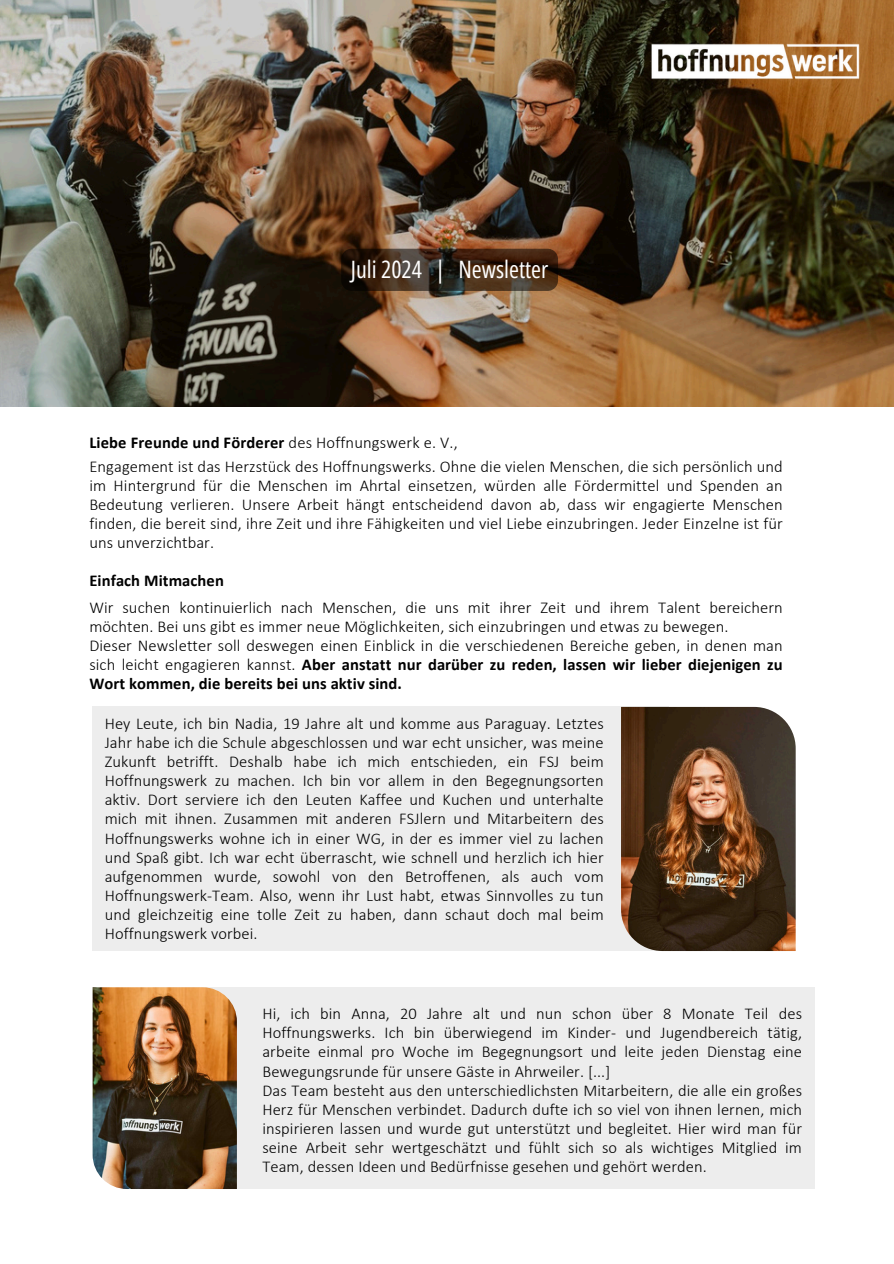
<style>
.page{position:relative;width:894px;height:1264px;background:#fff}
.page>*{position:absolute;margin:0;border:0;box-sizing:border-box;transform-origin:0 0}
.t1{font:24px "Open Sans Condensed";color:#fff}
.t2{font:300 16.5px/19.2px "Calibri";letter-spacing:.005em;color:#000;text-align:justify}
.t3{font:700 16.5px "Calibri";letter-spacing:.01em;color:#000}
.s1{font-weight:300}
.s2{font-weight:700}
</style>
<div class="page">
<div style="left:93px;top:707px;width:575px;height:244px;background:#ededed"></div>
<img style="left:0;top:0;width:893px;height:406px">
<img style="left:626px;top:0;width:256px;height:123px">
<img style="left:621px;top:707px;width:174px;height:244px">
<div style="left:341px;top:249px;width:217px;height:42px;background:#000;border-radius:11px;opacity:.54"></div>
<div style="left:156px;top:987px;width:658px;height:201px;background:#ededed"></div>
<img style="left:93px;top:987px;width:144px;height:201px">
<p class="t1" style="left:350px;top:253px;width:199px">Juli 2024 | Newsletter</p>
<p class="t3" style="left:89px;top:436px;width:370px">Liebe Freunde und Förderer <span class="s1">des Hoffnungswerk e. V.,</span></p>
<p class="t2" style="left:89px;top:458px;width:694px">Engagement ist das Herzstück des Hoffnungswerks. Ohne die vielen Menschen, die sich persönlich und im Hintergrund für die Menschen im Ahrtal einsetzen, würden alle Fördermittel und Spenden an Bedeutung verlieren. Unsere Arbeit hängt entscheidend davon ab, dass wir engagierte Menschen finden, die bereit sind, ihre Zeit und ihre Fähigkeiten und viel Liebe einzubringen. Jeder Einzelne ist für uns unverzichtbar.</p>
<p class="t3" style="left:89px;top:573px;width:136px">Einfach Mitmachen</p>
<p class="t2" style="left:89px;top:599px;width:694px">Wir suchen kontinuierlich nach Menschen, die uns mit ihrer Zeit und ihrem Talent bereichern möchten. Bei uns gibt es immer neue Möglichkeiten, sich einzubringen und etwas zu bewegen.</p>
<p class="t2" style="left:89px;top:637px;width:694px">Dieser Newsletter soll deswegen einen Einblick in die verschiedenen Bereiche geben, in denen man sich leicht engagieren kannst. <span class="s2">Aber anstatt nur darüber zu reden, lassen wir lieber diejenigen zu Wort kommen, die bereits bei uns aktiv sind.</span></p>
<h2 class="t2" style="left:105px;top:715px;width:500px">Hey Leute, ich bin Nadia, 19 Jahre alt und komme aus Paraguay. Letztes Jahr habe ich die Schule abgeschlossen und war echt unsicher, was meine Zukunft betrifft. Deshalb habe ich mich entschieden, ein FSJ beim Hoffnungswerk zu machen. Ich bin vor allem in den Begegnungsorten aktiv. Dort serviere ich den Leuten Kaffee und Kuchen und unterhalte mich mit ihnen. Zusammen mit anderen FSJlern und Mitarbeitern des Hoffnungswerks wohne ich in einer WG, in der es immer viel zu lachen und Spaß gibt. Ich war echt überrascht, wie schnell und herzlich ich hier aufgenommen wurde, sowohl von den Betroffenen, als auch vom Hoffnungswerk-Team. Also, wenn ihr Lust habt, etwas Sinnvolles zu tun und gleichzeitig eine tolle Zeit zu haben, dann schaut doch mal beim Hoffnungswerk vorbei.</h2>
<p class="t2" style="left:262px;top:1005px;width:541px">Hi, ich bin Anna, 20 Jahre alt und nun schon über 8 Monate Teil des Hoffnungswerks. Ich bin überwiegend im Kinder- und Jugendbereich tätig, arbeite einmal pro Woche im Begegnungsort und leite jeden Dienstag eine Bewegungsrunde für unsere Gäste in Ahrweiler. [...]</p>
<p class="t2" style="left:262px;top:1081px;width:541px">Das Team besteht aus den unterschiedlichsten Mitarbeitern, die alle ein großes Herz für Menschen verbindet. Dadurch dufte ich so viel von ihnen lernen, mich inspirieren lassen und wurde gut unterstützt und begleitet. Hier wird man für seine Arbeit sehr wertgeschätzt und fühlt sich so als wichtiges Mitglied im Team, dessen Ideen und Bedürfnisse gesehen und gehört werden.</p>
</div>
